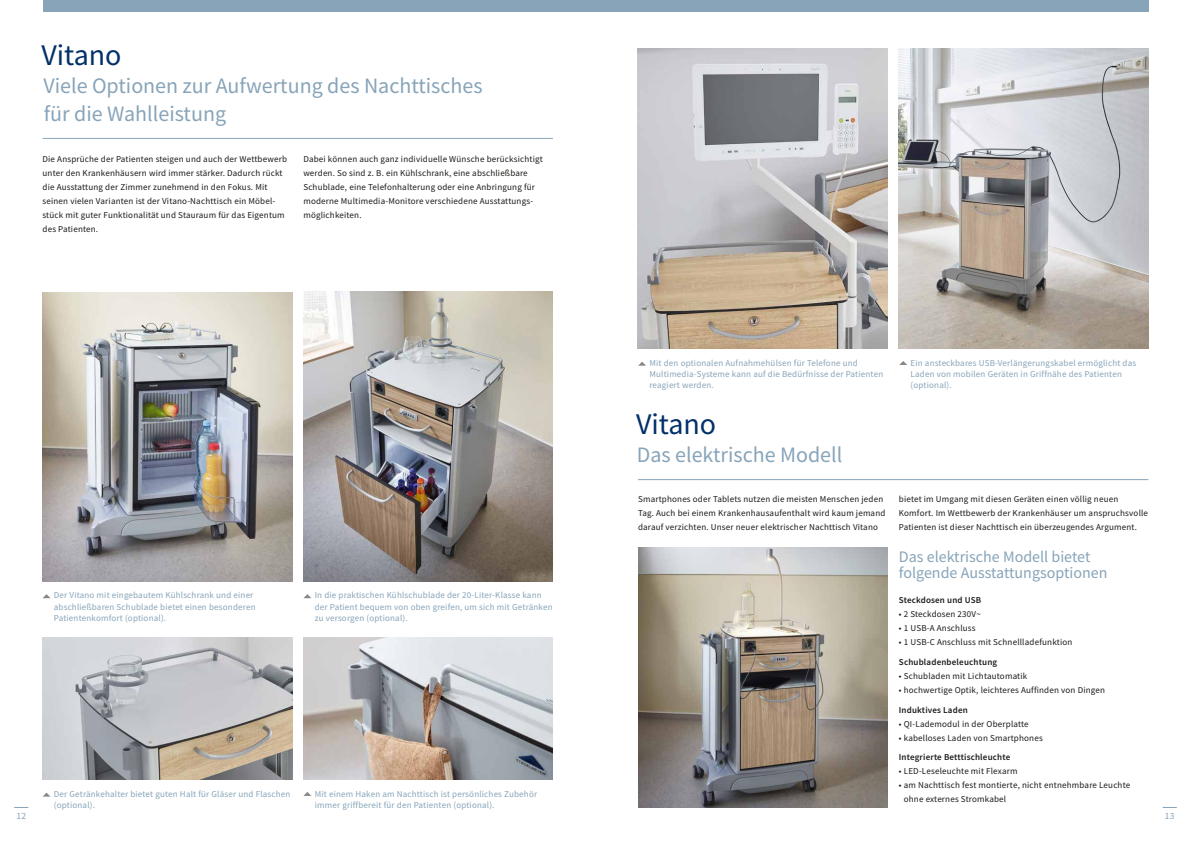
<style>
.page{position:relative;width:1191px;height:842px;background:#fff}
.page>*{position:absolute;margin:0;border:0;box-sizing:border-box;transform-origin:0 0}
.t1{font:30px "Source Sans Pro";color:#023069}
.t2{font:22px/28px "Source Sans Pro";color:#87a4b9}
.t3{font:16px/16px "Source Sans Pro";color:#87a4b9}
.t4{font:9.5px "Source Sans Pro";color:#87a4b9}
.t5{font:9px/14px "Source Sans Pro";letter-spacing:.02em;color:#1a1a18}
.t6{font:9px/11.3px "Source Sans Pro";letter-spacing:.02em;color:#87a4b9}
.t7{font:600 9px "Source Sans Pro";letter-spacing:.02em;color:#1a1a18}
</style>
<div class="page">
<svg style="left:1162px;top:807px;width:14px;height:1px"></svg>
<svg style="left:14px;top:807px;width:14px;height:1px"></svg>
<div style="left:43px;top:0;width:1105px;height:11px;background:#87a4b9"></div>
<hr style="left:43px;top:138px;width:510px;height:1px;background:#87a4b9">
<img style="left:43px;top:292px;width:249px;height:289px">
<img style="left:303px;top:292px;width:250px;height:289px">
<img style="left:43px;top:638px;width:249px;height:142px">
<img style="left:303px;top:638px;width:250px;height:142px">
<hr style="left:638px;top:479px;width:510px;height:1px;background:#87a4b9">
<img style="left:638px;top:48px;width:249px;height:301px">
<img style="left:899px;top:48px;width:249px;height:301px">
<img style="left:638px;top:547px;width:249px;height:261px">
<svg style="left:43px;top:594px;width:7px;height:4px"></svg>
<svg style="left:303px;top:792px;width:8px;height:4px"></svg>
<svg style="left:899px;top:361px;width:8px;height:4px"></svg>
<svg style="left:638px;top:362px;width:8px;height:4px"></svg>
<svg style="left:304px;top:594px;width:7px;height:4px"></svg>
<svg style="left:43px;top:793px;width:8px;height:4px"></svg>
<h1 class="t1" style="left:41px;top:36px;width:82px">Vitano</h1>
<h2 class="t2" style="left:43px;top:72px;width:440px">Viele Optionen zur Aufwertung des Nachttisches für die Wahlleistung</h2>
<p class="t5" style="left:43px;top:152px;width:246px">Die Ansprüche der Patienten steigen und auch der Wettbewerb unter den Krankenhäusern wird immer stärker. Dadurch rückt die Ausstattung der Zimmer zunehmend in den Fokus. Mit seinen vielen Varianten ist der Vitano-Nachttisch ein Möbel&shy;stück mit guter Funktionalität und Stauraum für das Eigentum des Patienten.</p>
<p class="t5" style="left:303px;top:152px;width:241px">Dabei können auch ganz individuelle Wünsche berücksichtigt werden. So sind z. B. ein Kühlschrank, eine abschließbare Schublade, eine Telefonhalterung oder eine Anbringung für moderne Multimedia-Monitore verschiedene Ausstattungs&shy;möglichkeiten.</p>
<p class="t6" style="left:54px;top:589px;width:203px">Der Vitano mit eingebautem Kühlschrank und einer abschließbaren Schublade bietet einen besonderen<br>Patientenkomfort (optional).</p>
<p class="t6" style="left:315px;top:589px;width:239px">In die praktischen Kühlschublade der 20-Liter-Klasse kann der Patient bequem von oben greifen, um sich mit Getränken zu versorgen (optional).</p>
<p class="t6" style="left:54px;top:788px;width:238px">Der Getränkehalter bietet guten Halt für Gläser und Flaschen (optional).</p>
<p class="t6" style="left:315px;top:788px;width:224px">Mit einem Haken am Nachttisch ist persönliches Zubehör immer griffbereit für den Patienten (optional).</p>
<p class="t6" style="left:649px;top:357px;width:235px">Mit den optionalen Aufnahmehülsen für Telefone und<br>Multimedia-Systeme kann auf die Bedürfnisse der Patienten reagiert werden.</p>
<h1 class="t1" style="left:636px;top:405px;width:82px">Vitano</h1>
<h2 class="t2" style="left:637px;top:440px;width:207px">Das elektrische Modell</h2>
<p class="t6" style="left:910px;top:357px;width:227px">Ein ansteckbares USB-Verlängerungskabel ermöglicht das<br>Laden von mobilen Geräten in Griffnähe des Patienten (optional).</p>
<p class="t5" style="left:638px;top:491px;width:249px">Smartphones oder Tablets nutzen die meisten Menschen jeden<br>Tag. Auch bei einem Krankenhausaufenthalt wird kaum jemand darauf verzichten. Unser neuer elektrischer Nachttisch Vitano</p>
<p class="t5" style="left:899px;top:491px;width:251px">bietet im Umgang mit diesen Geräten einen völlig neuen<br>Komfort. Im Wettbewerb der Krankenhäuser um anspruchsvolle<br>Patienten ist dieser Nachttisch ein überzeugendes Argument.</p>
<h3 class="t3" style="left:899px;top:549px;width:210px">Das elektrische Modell bietet folgende Ausstattungsoptionen</h3>
<p class="t7" style="left:899px;top:594px;width:84px">Steckdosen und USB</p>
<p class="t5" style="left:899px;top:607px;width:83px">• 2 Steckdosen 230V~</p>
<p class="t5" style="left:899px;top:621px;width:78px">• 1 USB-A Anschluss</p>
<p class="t5" style="left:899px;top:635px;width:175px">• 1 USB-C Anschluss mit Schnellladefunktion</p>
<p class="t7" style="left:899px;top:656px;width:100px">Schubladenbeleuchtung</p>
<p class="t5" style="left:899px;top:669px;width:130px">• Schubladen mit Lichtautomatik</p>
<p class="t5" style="left:899px;top:683px;width:208px">• hochwertige Optik, leichteres Auffinden von Dingen</p>
<p class="t7" style="left:899px;top:704px;width:70px">Induktives Laden</p>
<p class="t5" style="left:899px;top:717px;width:131px">• QI-Lademodul in der Oberplatte</p>
<p class="t5" style="left:899px;top:731px;width:145px">• kabelloses Laden von Smartphones</p>
<p class="t7" style="left:899px;top:751px;width:113px">Integrierte Betttischleuchte</p>
<p class="t5" style="left:899px;top:764px;width:120px">• LED-Leseleuchte mit Flexarm</p>
<p class="t5" style="left:903px;top:778px;width:228px;text-indent:-5px">• am Nachttisch fest montierte, nicht entnehmbare Leuchte ohne externes Stromkabel</p>
<p class="t4" style="left:16px;top:810px;width:11px">12</p>
<p class="t4" style="left:1164px;top:810px;width:11px">13</p>
</div>
